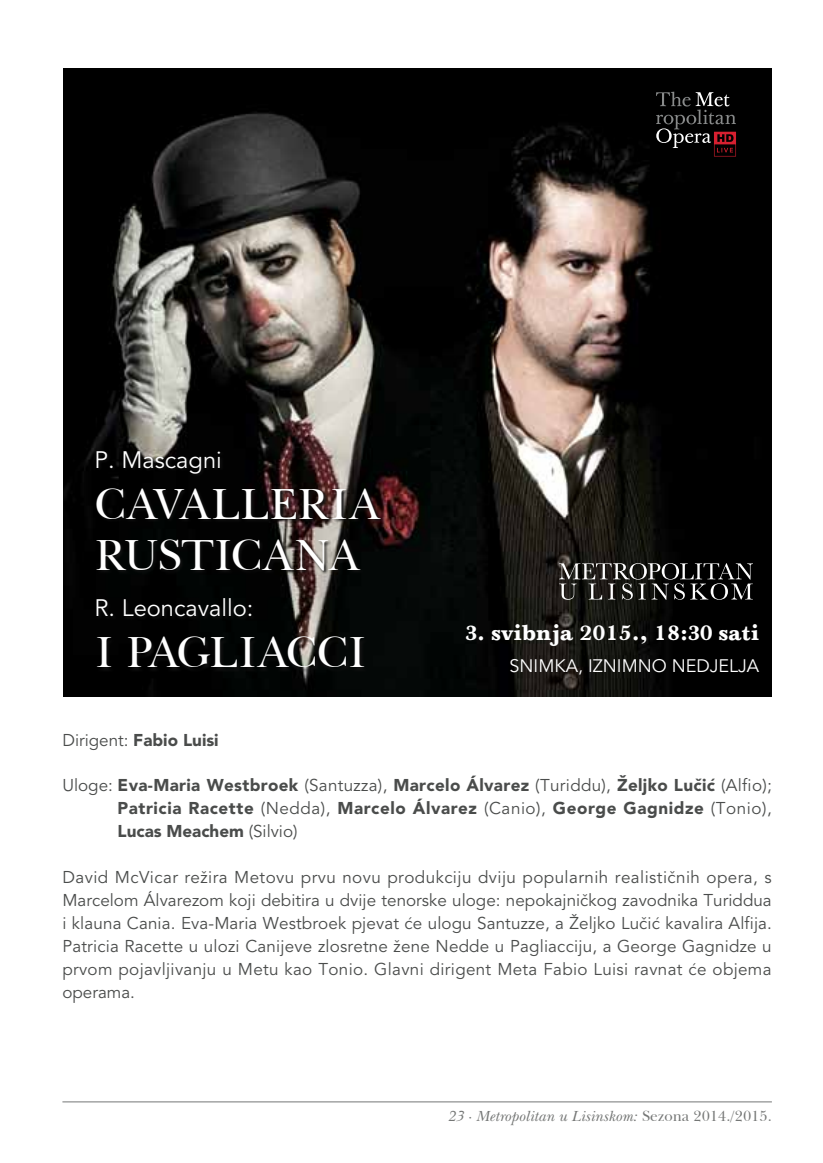
<style>
.page{position:relative;width:823px;height:1163px;background:#fff}
.page>*{position:absolute;margin:0;border:0;box-sizing:border-box;transform-origin:0 0}
.t1{font:44.6px/51.2px "Baskerville L2";color:#fff}
.t2{font:23.6px "Avenir";color:#fff}
.t3{font:700 22px "Baskerville";color:#fff}
.t4{font:18px "Avenir";color:#fff}
.t5{font:17px/23px "Avenir";letter-spacing:.01em;color:#4a4c4b;text-align:justify}
.t6{font:700 17px/23px "Avenir";letter-spacing:.035em;color:#4a4c4b;text-align:justify}
.t7{font:700 17px "Avenir";color:#4a4c4b}
.t8{font:italic 15px "Baskerville";color:#757776}
.s1{font-weight:400}
.s2{font-family:"Baskerville L2";font-style:normal}
</style>
<div class="page">
<hr style="left:62px;top:1101px;width:709px;height:1px;background:#757776">
<img style="left:64px;top:68px;width:707px;height:628px">
<svg style="left:558px;top:563px;width:194px;height:36px;background:#3d3d3b"></svg>
<div style="left:96px;top:450px;width:288px;height:222px;background:#121212;opacity:.95"></div>
<svg style="left:655px;top:92px;width:80px;height:64px;background:#261e1f"></svg>
<h2 class="t2" style="left:94px;top:445px;width:129px">P. Mascagni</h2>
<h1 class="t1" style="left:94px;top:478px;width:62px">CAVALLERIA<br>RUSTICANA</h1>
<h2 class="t2" style="left:94px;top:594px;width:160px">R. Leoncavallo:</h2>
<h1 class="t1" style="left:94px;top:626px;width:83px">I PAGLIACCI</h1>
<p class="t3" style="left:465px;top:619px;width:295px">3. svibnja 2015., 18:30 sati</p>
<p class="t4" style="left:509px;top:655px;width:251px">snim ka, iznim no nedjelja</p>
<p class="t7" style="left:62px;top:729px;width:158px"><span class="s1">Dirigent:</span> Fabio Luisi</p>
<p class="t6" style="left:117px;top:773px;width:655px;text-indent:-55px"><span class="s1">Uloge:</span> Eva-Maria Westbroek <span class="s1">(Santuzza),</span> Marcelo Álvarez <span class="s1">(Turiddu),</span> Željko Lučić <span class="s1">(Alfio); </span>Patricia Racette <span class="s1">(N edda),</span> Marcelo Álvarez <span class="s1">(Canio),</span> George Gagnidze <span class="s1">(Tonio), </span>Lucas Meachem <span class="s1">(Silvio)</span></p>
<p class="t5" style="left:62px;top:866px;width:710px">David McVicar režira Metovu prvu novu produkciju dviju popularnih realističnih opera, s Marcelom Álvarezom koji debitira u dvije tenorske uloge: nepokajničkog zavodnika Turiddua i klauna Cania. Eva-Maria Westbroek pjevat će ulogu Santuzze, a Željko Lučić kavalira Alfija.<br>Patricia Racette u ulozi Canijeve zlosretne žene N edde u Pagliacciju, a George Gagnidze u prvom pojavljivanju u Metu kao Tonio. Glavni dirigent Meta Fabio Luisi ravnat će objema operama.</p>
<p class="t8" style="left:448px;top:1106px;width:325px">23 · Metropolitan u Lisinskom: <span class="s2">SEZONA 2014./2015.</span></p>
</div>
